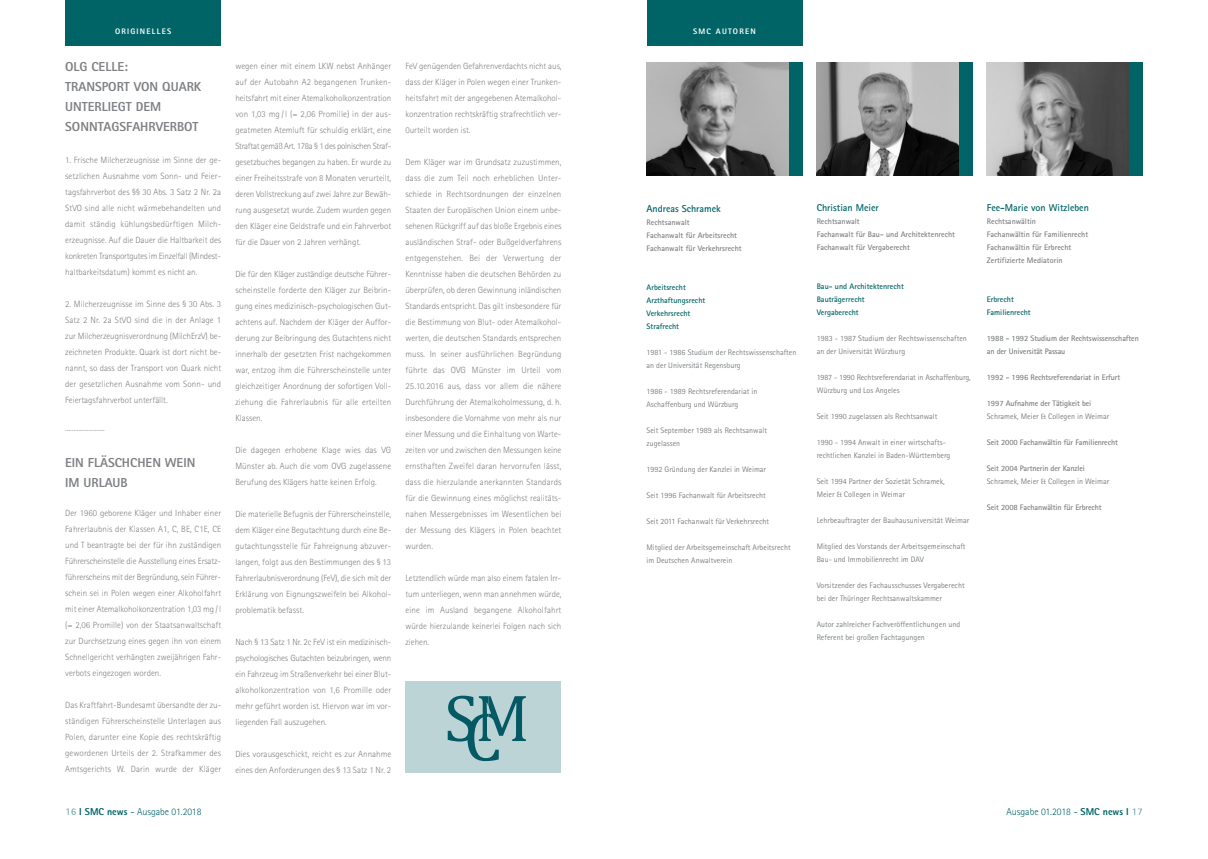
<style>
.page{position:relative;width:1208px;height:859px;background:#fff}
.page>*{position:absolute;margin:0;border:0;box-sizing:border-box;transform-origin:0 0}
.t1{font:800 13px/20px "Rotis Sans Serif";color:#7e8083}
.t2{font:700 10px "Rotis Sans Serif";color:#006467}
.t3{font:300 10px "Rotis Sans Serif";color:#006467}
.t4{font:300 9px/16px "Rotis Sans Serif";color:#7e8083;text-align:justify}
.t5{font:8px/13px "Rotis Sans Serif";color:#7e8083}
.t6{font:700 8px/13px "Rotis Sans Serif";color:#7e8083}
.t7{font:700 8px/13px "Rotis Sans Serif";color:#006467}
.t8{font:800 8px "Rotis Sans Serif";letter-spacing:.155em;color:#fff}
.s1{font-weight:800}
.s2{font-weight:400}
</style>
<div class="page">
<svg style="left:1132px;top:808px;width:10px;height:7px"></svg>
<div style="left:65px;top:0;width:156px;height:45px;background:#006467"></div>
<svg style="left:66px;top:808px;width:10px;height:7px"></svg>
<div style="left:1128px;top:62px;width:14px;height:114px;background:#006467"></div>
<div style="left:646px;top:0;width:156px;height:45px;background:#006467"></div>
<img style="left:986px;top:62px;width:142px;height:114px">
<div style="left:958px;top:62px;width:14px;height:114px;background:#006467"></div>
<img style="left:816px;top:62px;width:142px;height:114px">
<div style="left:788px;top:62px;width:14px;height:114px;background:#006467"></div>
<img style="left:646px;top:62px;width:142px;height:114px">
<div style="left:405px;top:681px;width:156px;height:91px;background:#bdd4d7"></div>
<svg style="left:448px;top:696px;width:78px;height:65px"></svg>
<p class="t8" style="left:115px;top:29px;width:58px">ORIGINELLES</p>
<p class="t8" style="left:693px;top:29px;width:64px">SMC AUTOREN</p>
<h1 class="t1" style="left:65px;top:58px;width:138px">OLG CELLE:<br>TRANSPORT VON QUARK<br>UNTERLIEGT DEM<br>SONNTAGSFAHRVERBOT</h1>
<p class="t4" style="left:65px;top:153px;width:157px">1. Frische Milcherzeugnisse im Sinne der ge&shy;setzlichen Ausnahme vom Sonn- und Feier&shy;tagsfahrverbot des §§ 30 Abs. 3 Satz 2 Nr. 2a StVO sind alle nicht wärmebehandelten und damit ständig kühlungsbedürftigen Milch&shy;erzeugnisse. Auf die Dauer die Haltbarkeit des konkreten Transportgutes im Einzelfall (Mindest&shy;haltbarkeitsdatum) kommt es nicht an.</p>
<p class="t4" style="left:65px;top:297px;width:157px">2. Milcherzeugnisse im Sinne des § 30 Abs. 3<br>Satz 2 Nr. 2a StVO sind die in der Anlage 1 zur Milcherzeugnisverordnung (MilchErzV) be&shy;zeichneten Produkte. Quark ist dort nicht be&shy;nannt, so dass der Transport von Quark nicht der gesetzlichen Ausnahme vom Sonn- und Feiertagsfahrverbot unterfällt.</p>
<p class="t4" style="left:65px;top:421px;width:41px">........................</p>
<h1 class="t1" style="left:65px;top:454px;width:132px">EIN FLÄSCHCHEN WEIN<br>IM URLAUB</h1>
<p class="t4" style="left:65px;top:506px;width:157px">Der 1960 geborene Kläger und Inhaber einer Fahrerlaubnis der Klassen A1, C, BE, C1E, CE und T beantragte bei der für ihn zuständigen Führerscheinstelle die Ausstellung eines Ersatz&shy;führerscheins mit der Begründung, sein Führer&shy;schein sei in Polen wegen einer Alkoholfahrt mit einer Atemalkoholkonzentration 1,03 mg / l (= 2,06 Promille) von der Staatsanwaltschaft zur Durchsetzung eines gegen ihn von einem Schnellgericht verhängten zweijährigen Fahr&shy;verbots eingezogen worden.</p>
<p class="t4" style="left:65px;top:698px;width:157px">Das Kraftfahrt-Bundesamt übersandte der zu&shy;ständigen Führerscheinstelle Unterlagen aus Polen, darunter eine Kopie des rechtskräftig gewordenen Urteils der 2. Strafkammer des Amtsgerichts W. Darin wurde der Kläger</p>
<p class="t4" style="left:235px;top:58px;width:157px">wegen einer mit einem LKW nebst Anhänger auf der Autobahn A2 begangenen Trunken&shy;heitsfahrt mit einer Atemalkoholkonzentration von 1,03 mg / l (= 2,06 Promille) in der aus&shy;geatmeten Atemluft für schuldig erklärt, eine Straftat gemäß Art. 178a § 1 des polnischen Straf&shy;gesetzbuches begangen zu haben. Er wurde zu einer Freiheitsstrafe von 8 Monaten verurteilt, deren Vollstreckung auf zwei Jahre zur Bewäh&shy;rung ausgesetzt wurde. Zudem wurden gegen den Kläger eine Geldstrafe und ein Fahrverbot für die Dauer von 2 Jahren verhängt.</p>
<p class="t4" style="left:235px;top:266px;width:157px">Die für den Kläger zuständige deutsche Führer&shy;scheinstelle forderte den Kläger zur Beibrin&shy;gung eines medizinisch-psychologischen Gut&shy;achtens auf. Nachdem der Kläger der Auffor&shy;derung zur Beibringung des Gutachtens nicht innerhalb der gesetzten Frist nachgekommen war, entzog ihm die Führerscheinstelle unter gleichzeitiger Anordnung der sofortigen Voll&shy;ziehung die Fahrerlaubnis für alle erteilten Klassen.</p>
<p class="t4" style="left:235px;top:442px;width:157px">Die dagegen erhobene Klage wies das VG Münster ab. Auch die vom OVG zugelassene Berufung des Klägers hatte keinen Erfolg.</p>
<p class="t4" style="left:235px;top:506px;width:157px">Die materielle Befugnis der Führerscheinstelle, dem Kläger eine Begutachtung durch eine Be&shy;gutachtungsstelle für Fahreignung abzuver&shy;langen, folgt aus den Bestimmungen des § 13<br>Fahrerlaubnisverordnung (FeV), die sich mit der Erklärung von Eignungszweifeln bei Alkohol&shy;problematik befasst.</p>
<p class="t4" style="left:235px;top:634px;width:157px">Nach § 13 Satz 1 Nr. 2c FeV ist ein medizinisch&shy;psychologisches Gutachten beizubringen, wenn ein Fahrzeug im Straßenverkehr bei einer Blut&shy;alkoholkonzentration von 1,6 Promille oder mehr geführt worden ist. Hiervon war im vor&shy;liegenden Fall auszugehen.</p>
<p class="t4" style="left:235px;top:746px;width:157px">Dies vorausgeschickt, reicht es zur Annahme eines den Anforderungen des § 13 Satz 1 Nr. 2</p>
<p class="t4" style="left:405px;top:58px;width:157px">FeV genügenden Gefahrenverdachts nicht aus, dass der Kläger in Polen wegen einer Trunken&shy;heitsfahrt mit der angegebenen Atemalkohol&shy;konzentration rechtskräftig strafrechtlich ver-0urteilt worden ist.</p>
<p class="t4" style="left:405px;top:154px;width:157px">Dem Kläger war im Grundsatz zuzustimmen, dass die zum Teil noch erheblichen Unter&shy;schiede in Rechtsordnungen der einzelnen Staaten der Europäischen Union einem unbe&shy;sehenen Rückgriff auf das bloße Ergebnis eines ausländischen Straf- oder Bußgeldverfahrens entgegenstehen. Bei der Verwertung der Kenntnisse haben die deutschen Behörden zu überprüfen, ob deren Gewinnung inländischen Standards entspricht. Das gilt insbesondere für die Bestimmung von Blut- oder Atemalkohol&shy;werten, die deutschen Standards entsprechen muss. In seiner ausführlichen Begründung führte das OVG Münster im Urteil vom 25.10.2016 aus, dass vor allem die nähere Durchführung der Atemalkoholmessung, d. h. insbesondere die Vornahme von mehr als nur einer Messung und die Einhaltung von Warte&shy;zeiten vor und zwischen den Messungen keine ernsthaften Zweifel daran hervorrufen lässt, dass die hierzulande anerkannten Standards für die Gewinnung eines möglichst realitäts&shy;nahen Messergebnisses im Wesentlichen bei der Messung des Klägers in Polen beachtet wurden.</p>
<p class="t4" style="left:405px;top:570px;width:157px">Letztendlich würde man also einem fatalen Irr&shy;tum unterliegen, wenn man annehmen würde, eine im Ausland begangene Alkoholfahrt würde hierzulande keinerlei Folgen nach sich ziehen.</p>
<p class="t2" style="left:646px;top:205px;width:76px">Andreas Schramek</p>
<p class="t6" style="left:646px;top:217px;width:97px">Rechtsanwalt<br>Fachanwalt für Arbeitsrecht<br>Fachanwalt für Verkehrsrecht</p>
<p class="t7" style="left:646px;top:282px;width:60px">Arbeitsrecht<br>Arzthaftungsrecht<br>Verkehrsrecht<br>Strafrecht</p>
<p class="t5" style="left:646px;top:347px;width:151px">1981 - 1986 Studium der Rechtswissenschaften an der Universität Regensburg</p>
<p class="t5" style="left:646px;top:386px;width:112px">1986 - 1989 Rechtsreferendariat in<br>Aschaffenburg und Würzburg</p>
<p class="t5" style="left:646px;top:425px;width:122px">Seit September 1989 als Rechtsanwalt zugelassen</p>
<p class="t5" style="left:646px;top:464px;width:121px">1992 Gründung der Kanzlei in Weimar</p>
<p class="t5" style="left:646px;top:490px;width:121px">Seit 1996 Fachanwalt für Arbeitsrecht</p>
<p class="t5" style="left:646px;top:516px;width:124px">Seit 2011 Fachanwalt für Verkehrsrecht</p>
<p class="t5" style="left:646px;top:542px;width:146px">Mitglied der Arbeitsgemeinschaft Arbeitsrecht im Deutschen Anwaltverein</p>
<p class="t2" style="left:816px;top:204px;width:64px">Christian Meier</p>
<p class="t6" style="left:816px;top:215px;width:140px">Rechtsanwalt<br>Fachanwalt für Bau- und Architektenrecht<br>Fachanwalt für Vergaberecht</p>
<p class="t7" style="left:816px;top:280px;width:89px">Bau- und Architektenrecht<br>Bauträgerrecht<br>Vergaberecht</p>
<p class="t5" style="left:816px;top:332px;width:152px">1983 - 1987 Studium der Rechtswissenschaften an der Universität Würzburg</p>
<p class="t5" style="left:816px;top:371px;width:156px">1987 - 1990 Rechtsreferendariat in Aschaffenburg,<br>Würzburg und Los Angeles</p>
<p class="t5" style="left:816px;top:410px;width:122px">Seit 1990 zugelassen als Rechtsanwalt</p>
<p class="t5" style="left:816px;top:436px;width:135px">1990 - 1994 Anwalt in einer wirtschafts&shy;rechtlichen Kanzlei in Baden-Württemberg</p>
<p class="t5" style="left:816px;top:475px;width:130px">Seit 1994 Partner der Sozietät Schramek,<br>Meier &amp; Collegen in Weimar</p>
<p class="t5" style="left:816px;top:514px;width:154px">Lehrbeauftragter der Bauhausuniversität Weimar</p>
<p class="t5" style="left:816px;top:540px;width:150px">Mitglied des Vorstands der Arbeitsgemeinschaft<br>Bau- und Immobilienrecht im DAV</p>
<p class="t5" style="left:816px;top:579px;width:149px">Vorsitzender des Fachausschusses Vergaberecht bei der Thüringer Rechtsanwaltskammer</p>
<p class="t5" style="left:816px;top:618px;width:145px">Autor zahlreicher Fachveröffentlichungen und<br>Referent bei großen Fachtagungen</p>
<p class="t2" style="left:986px;top:204px;width:104px">Fee-Marie von Witzleben</p>
<p class="t6" style="left:986px;top:216px;width:103px">Rechtsanwältin<br>Fachanwältin für Familienrecht<br>Fachanwältin für Erbrecht<br>Zertifizierte Mediatorin</p>
<p class="t7" style="left:986px;top:294px;width:45px">Erbrecht<br>Familienrecht</p>
<p class="t6" style="left:986px;top:333px;width:154px">1988 - 1992 Studium der Rechtswissenschaften an der Universität Passau</p>
<p class="t6" style="left:986px;top:372px;width:135px">1992 - 1996 Rechtsreferendariat in Erfurt</p>
<p class="t6" style="left:986px;top:398px;width:106px">1997 Aufnahme der Tätigkeit bei</p>
<p class="t5" style="left:986px;top:411px;width:124px">Schramek, Meier &amp; Collegen in Weimar</p>
<p class="t6" style="left:986px;top:437px;width:133px">Seit 2000 Fachanwältin für Familienrecht</p>
<p class="t6" style="left:986px;top:463px;width:100px">Seit 2004 Partnerin der Kanzlei</p>
<p class="t5" style="left:986px;top:476px;width:124px">Schramek, Meier &amp; Collegen in Weimar</p>
<p class="t6" style="left:986px;top:502px;width:116px">Seit 2008 Fachanwältin für Erbrecht</p>
<p class="t3" style="left:79px;top:808px;width:124px"><span class="s1">I SMC news</span> <span class="s2">-</span> Ausgabe 01.2018</p>
<p class="t3" style="left:1006px;top:808px;width:124px">Ausgabe 01.2018 <span class="s2">-</span> <span class="s1">SMC news I</span></p>
</div>
